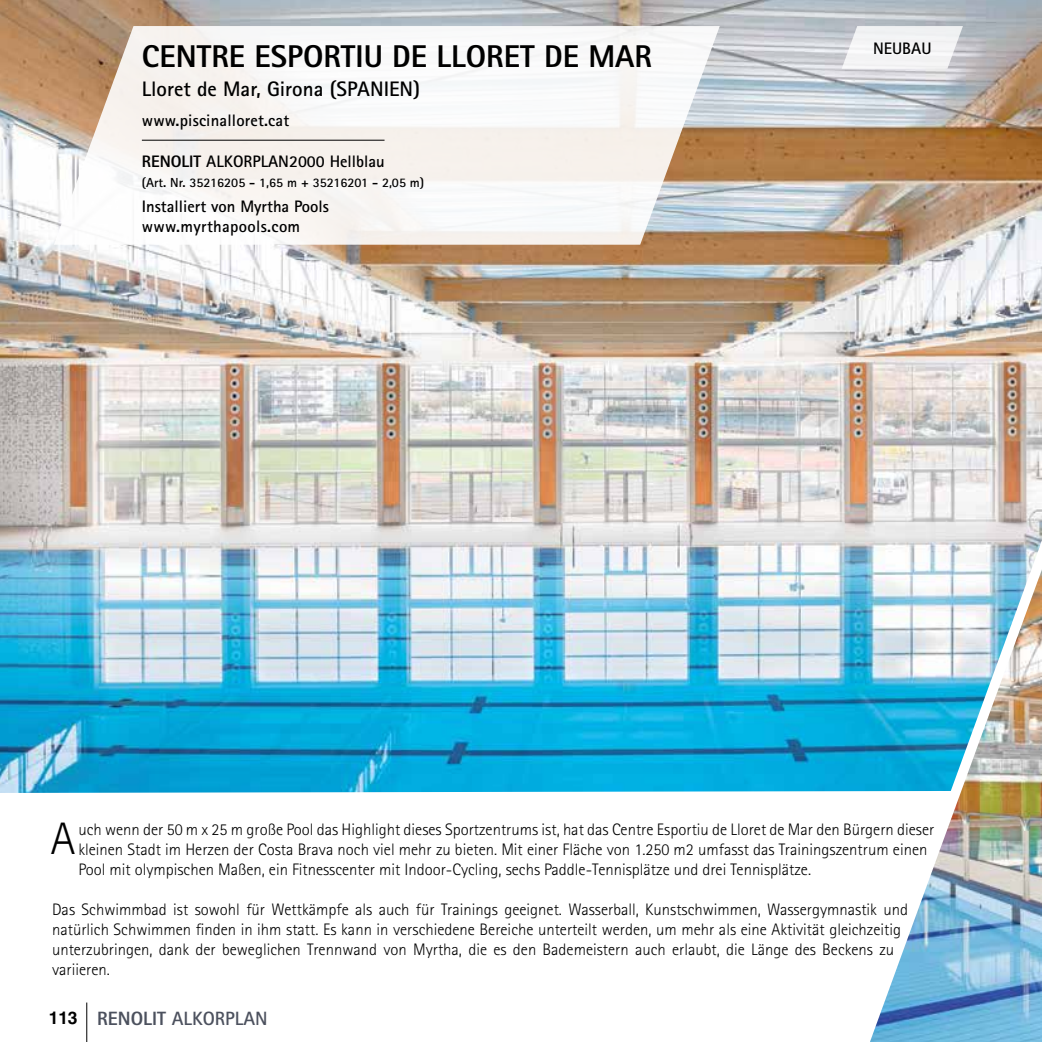
<style>
.page{position:relative;width:1042px;height:1042px;background:#fff}
.page>*{position:absolute;margin:0;border:0;box-sizing:border-box;transform-origin:0 0}
.t1{font:300 45.5px "Rotis Sans Serif";color:#000}
.t2{font:800 31.5px "Rotis Sans Serif";color:#000}
.t3{font:700 21px "Rotis Sans Serif";color:#000}
.t4{font:700 19.25px "Rotis Sans Serif";color:#4c515e}
.t5{font:300 16.62px/19.9px "Rotis Sans Serif";color:#000}
.t6{font:700 16.62px/19.9px "Rotis Sans Serif";color:#000}
.t7{font:700 13.12px "Rotis Sans Serif";color:#000}
.s1{font-weight:800}
.s2{font-family:"Helvetica";font-size:17.5px;color:#000}
</style>
<div class="page">
<img style="left:0;top:0;width:1033px;height:793px">
<img style="left:837px;top:349px;width:205px;height:693px">
<svg style="left:1033px;top:0;width:9px;height:551px"></svg>
<hr style="left:86px;top:1002px;width:1px;height:40px;background:#000">
<svg style="left:841px;top:26px;width:122px;height:43px"></svg>
<svg style="left:54px;top:26px;width:666px;height:219px;fill:#f7f6f4"></svg>
<hr style="left:142px;top:140px;width:242px;height:1px;background:#000">
<h2 class="t2" style="left:142px;top:36px;width:18px">CENTRE</h2>
<h2 class="t2" style="left:254px;top:36px;width:49px">ESPORTI</h2>
<h2 class="t2" style="left:364px;top:36px;width:105px">U DE LLORET</h2>
<h2 class="t2" style="left:544px;top:36px;width:103px">DE MAR</h2>
<p class="t3" style="left:142px;top:76px;width:280px">Lloret de Mar, Girona (SPANIEN)</p>
<p class="t6" style="left:142px;top:110px;width:149px">www.piscinalloret.cat</p>
<p class="t6" style="left:142px;top:151px;width:244px"><span class="s1">RENOLIT</span> ALKORPLAN2000 Hellblau</p>
<p class="t7" style="left:142px;top:175px;width:284px">(Art. Nr. 35216205 - 1,65 m + 35216201 - 2,05 m)</p>
<p class="t6" style="left:142px;top:196px;width:189px">Installiert von Myrtha Pools www.myrthapools.com</p>
<p class="t6" style="left:873px;top:38px;width:60px">Neubau</p>
<h1 class="t1" style="left:51px;top:813px;width:26px">A</h1>
<p class="t5" style="left:78px;top:820px;width:857px">uch wenn der 50 m x 25 m große Pool das Highlight dieses Sportzentrums ist, hat das Centre Esportiu de Lloret de Mar den Bürgern dieser kleinen Stadt im Herzen der Costa Brava noch viel mehr zu bieten. Mit einer Fläche von 1.250 m2 umfasst das Trainingszentrum einen<br>Pool mit olympischen Maßen, ein Fitnesscenter mit Indoor-Cycling, sechs Paddle-Tennisplätze und drei Tennisplätze.</p>
<p class="t5" style="left:52px;top:899px;width:857px">Das Schwimmbad ist sowohl für Wettkämpfe als auch für Trainings geeignet. Wasserball, Kunstschwimmen, Wassergymnastik und natürlich Schwimmen finden in ihm statt. Es kann in verschiedene Bereiche unterteilt werden, um mehr als eine Aktivität gleichzeitig unterzubringen, dank der beweglichen Trennwand von Myrtha, die es den Bademeistern auch erlaubt, die Länge des Beckens zu variieren.</p>
<p class="t4" style="left:49px;top:1006px;width:220px"><span class="s2">113</span> <span class="s1">RENOLIT</span> ALKORPLAN</p>
</div>
